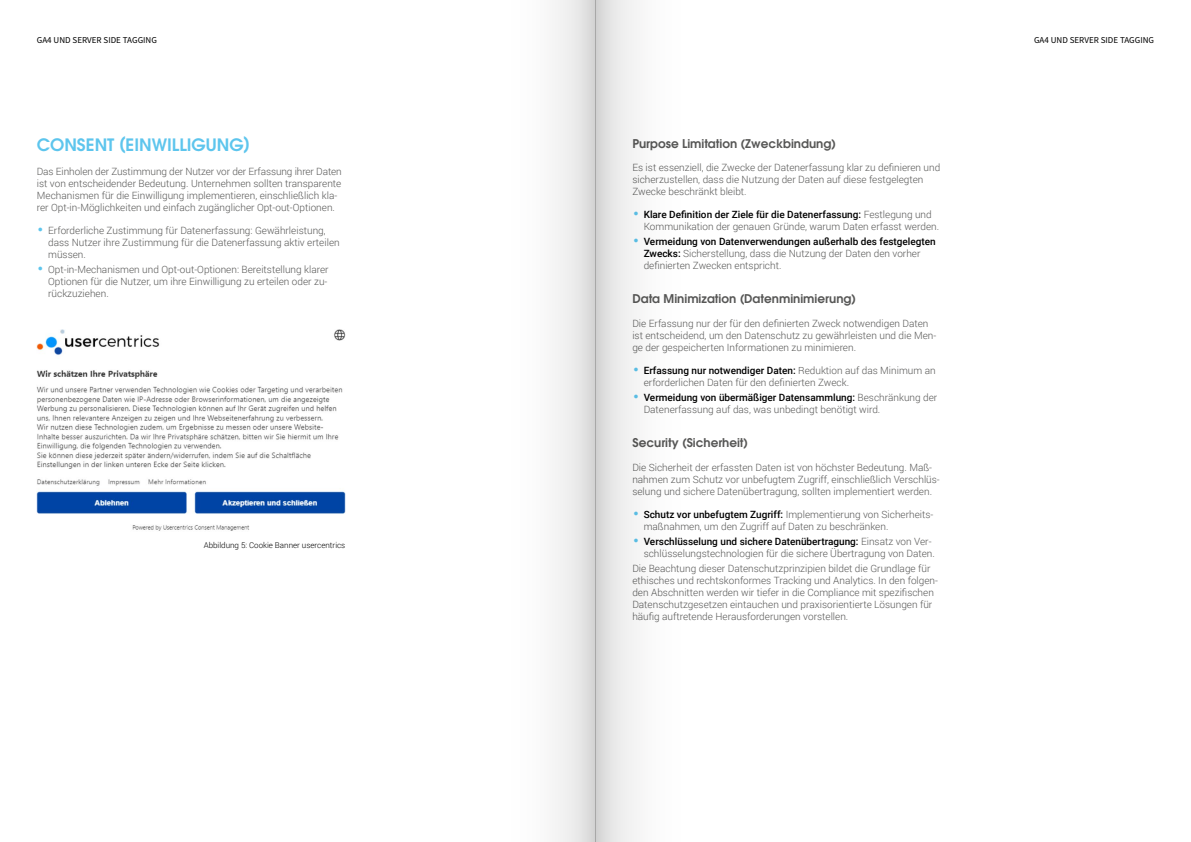
<style>
.page{position:relative;width:1191px;height:842px;background:#fff}
.page>*{position:absolute;margin:0;border:0;box-sizing:border-box;transform-origin:0 0}
.Subline{font:600 17px "ITC Avant Garde Pro";color:#5dc5ed}
.Subline_2{font:600 12px "ITC Avant Garde Pro";color:#575756}
.Fließtext{font:300 10px/12px "Roboto";color:#575756}
.Aufzählungen{font:300 10px/12px "Roboto";color:#575756}
.t1{font:9px "Source Sans Pro";color:#000}
.Fußnote{font:300 8px "Roboto";color:#000}
.s1{font-family:"ITC Avant Garde Pro";font-weight:600;font-size:12px;color:#5dc5ed}
.s2{font-weight:500;color:#000}
</style>
<div class="page">
<img style="left:37px;top:330px;width:308px;height:201px">
<div style="left:506px;top:0;width:89px;height:842px;background:#fbfbfb"></div>
<div style="left:595px;top:0;width:89px;height:842px;background:#f9f9f9"></div>
<div style="left:572px;top:0;width:23px;height:842px;background:linear-gradient(to bottom,#e2e2e2,#e2e2e1)"></div>
<div style="left:595px;top:0;width:24px;height:842px;background:linear-gradient(to right,#d1d1d1,#ececed)"></div>
<p class="t1" style="left:37px;top:34px;width:122px">GA4 UND SERVER SIDE TAGGING</p>
<p class="t1" style="left:1034px;top:34px;width:122px">GA4 UND SERVER SIDE TAGGING</p>
<h3 class="Subline" style="left:37px;top:134px;width:215px">CONSENT (EINWILLIGUNG)</h3>
<p class="Fließtext" style="left:37px;top:165px;width:306px">Das Einholen der Zustimmung der Nutzer vor der Erfassung ihrer Daten ist von entscheidender Bedeutung. Unternehmen sollten transparente Mechanismen für die Einwilligung implementieren, einschließlich kla&shy;rer Opt-in-Möglichkeiten und einfach zugänglicher Opt-out-Optionen.</p>
<p class="Aufzählungen" style="left:48px;top:224px;width:293px;text-indent:-11px"><span class="s1">•</span> Erforderliche Zustimmung für Datenerfassung: Gewährleistung, dass Nutzer ihre Zustimmung für die Datenerfassung aktiv erteilen müssen.</p>
<p class="Aufzählungen" style="left:48px;top:263px;width:282px;text-indent:-11px"><span class="s1">•</span> Opt-in-Mechanismen und Opt-out-Optionen: Bereitstellung klarer<br>Optionen für die Nutzer, um ihre Einwilligung zu erteilen oder zu&shy;rückzuziehen.</p>
<p class="Fußnote" style="left:204px;top:540px;width:143px">Abbildung 5: Cookie Banner usercentrics</p>
<h4 class="Subline_2" style="left:632px;top:135px;width:205px">Purpose Limitation (Zweckbindung)</h4>
<p class="Fließtext" style="left:632px;top:161px;width:309px">Es ist essenziell, die Zwecke der Datenerfassung klar zu definieren und sicherzustellen, dass die Nutzung der Daten auf diese festgelegten<br>Zwecke beschränkt bleibt.</p>
<p class="Aufzählungen" style="left:643px;top:208px;width:297px;text-indent:-11px"><span class="s1">•</span> <span class="s2">Klare Definition der Ziele für die Datenerfassung:</span> Festlegung und<br>Kommunikation der genauen Gründe, warum Daten erfasst werden.</p>
<p class="Aufzählungen" style="left:643px;top:235px;width:294px;text-indent:-11px"><span class="s1">•</span> <span class="s2">Vermeidung von Datenverwendungen außerhalb des festgelegten<br>Zwecks:</span> Sicherstellung, dass die Nutzung der Daten den vorher definierten Zwecken entspricht.</p>
<h4 class="Subline_2" style="left:632px;top:291px;width:225px">Data Minimization (Datenminimierung)</h4>
<p class="Fließtext" style="left:632px;top:317px;width:305px">Die Erfassung nur der für den definierten Zweck notwendigen Daten ist entscheidend, um den Datenschutz zu gewährleisten und die Men&shy;ge der gespeicherten Informationen zu minimieren.</p>
<p class="Aufzählungen" style="left:643px;top:364px;width:293px;text-indent:-11px"><span class="s1">•</span> <span class="s2">Erfassung nur notwendiger Daten:</span> Reduktion auf das Minimum an erforderlichen Daten für den definierten Zweck.</p>
<p class="Aufzählungen" style="left:643px;top:391px;width:295px;text-indent:-11px"><span class="s1">•</span> <span class="s2">Vermeidung von übermäßiger Datensammlung:</span> Beschränkung der<br>Datenerfassung auf das, was unbedingt benötigt wird.</p>
<h4 class="Subline_2" style="left:632px;top:435px;width:117px">Security (Sicherheit)</h4>
<p class="Fließtext" style="left:632px;top:461px;width:309px">Die Sicherheit der erfassten Daten ist von höchster Bedeutung. Maß&shy;nahmen zum Schutz vor unbefugtem Zugriff, einschließlich Verschlüs&shy;selung und sichere Datenübertragung, sollten implementiert werden.</p>
<p class="Aufzählungen" style="left:643px;top:508px;width:291px;text-indent:-11px"><span class="s1">•</span> <span class="s2">Schutz vor unbefugtem Zugriff:</span> Implementierung von Sicherheits&shy;maßnahmen, um den Zugriff auf Daten zu beschränken.</p>
<p class="Aufzählungen" style="left:643px;top:535px;width:293px;text-indent:-11px"><span class="s1">•</span> <span class="s2">Verschlüsselung und sichere Datenübertragung:</span> Einsatz von Ver&shy;schlüsselungstechnologien für die sichere Übertragung von Daten.</p>
<p class="Fließtext" style="left:632px;top:562px;width:307px">Die Beachtung dieser Datenschutzprinzipien bildet die Grundlage für ethisches und rechtskonformes Tracking und Analytics. In den folgen&shy;den Abschnitten werden wir tiefer in die Compliance mit spezifischen Datenschutzgesetzen eintauchen und praxisorientierte Lösungen für häufig auftretende Herausforderungen vorstellen.</p>
</div>
